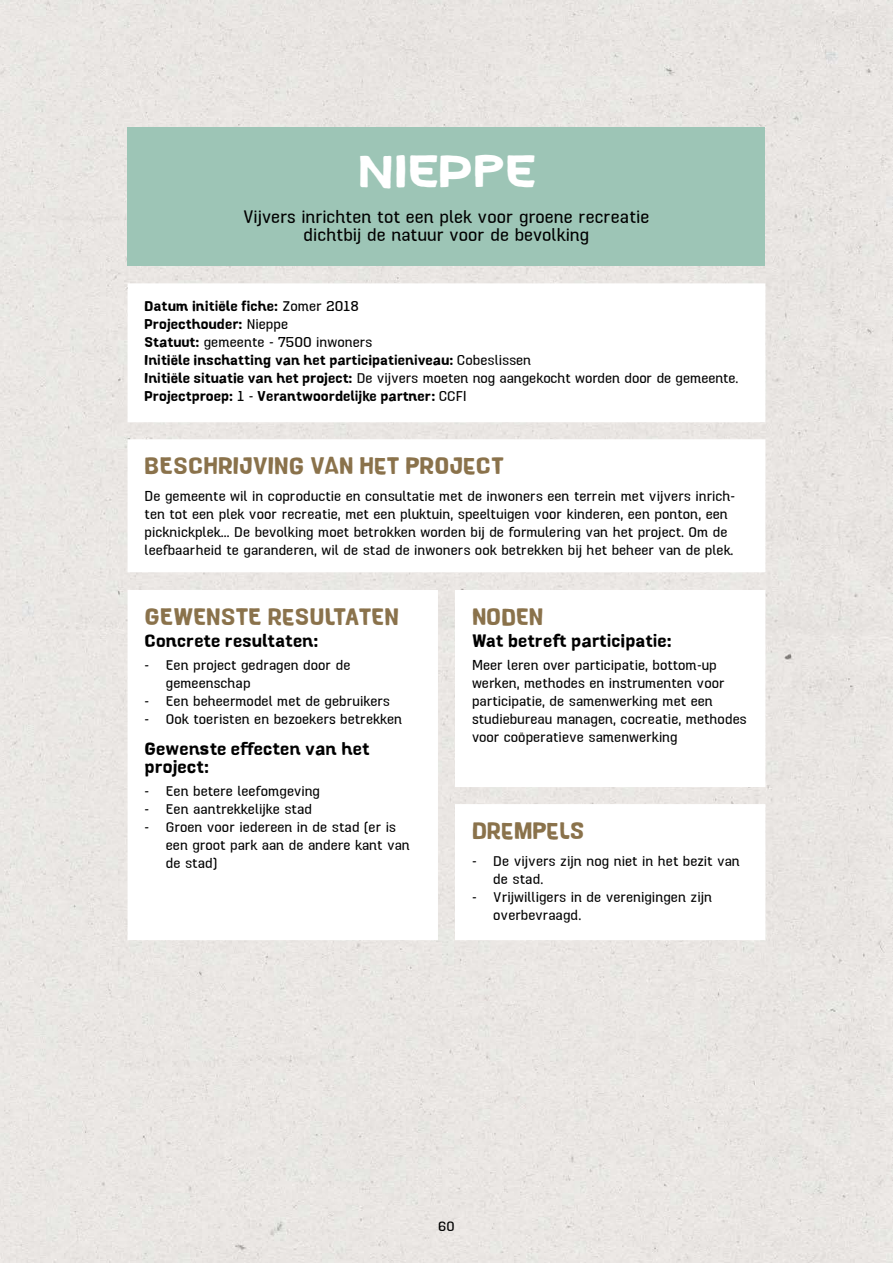
<style>
.page{position:relative;width:893px;height:1263px;background:#eae6e3}
.page>*{position:absolute;margin:0;border:0;box-sizing:border-box;transform-origin:0 0}
.t1{font:700 expanded 45px "Hawkes";color:#fff}
.t2{font:700 24px "Hawkes";color:#8a724b}
.t3{font:500 18px/18px "Hawkes";color:#000;text-align:center}
.t4{font:700 18px/18px "Hawkes";color:#000}
.t5{font:500 14.25px/18px "Hawkes";color:#000}
.t6{font:700 14.25px/18px "Hawkes";color:#000}
.t7{font:500 13.5px "Hawkes";color:#000}
.s1{font-weight:500}
</style>
<div class="page">
<div style="left:128px;top:128px;width:637px;height:138px;background:#9dc5b6"></div>
<svg style="left:128px;top:283px;width:637px;height:657px"></svg>
<h1 class="t1" style="left:358px;top:135px;width:179px">NIEPPE</h1>
<p class="t3" style="left:244px;top:207px;width:407px">Vijvers inrichten tot een plek voor groene recreatie dichtbij de natuur voor de bevolking</p>
<p class="t6" style="left:145px;top:296px;width:595px">Datum initiële fiche: <span class="s1">Zomer 2018<br></span>Projecthouder: <span class="s1">Nieppe<br></span>Statuut: <span class="s1">gemeente - 7500 inwoners<br></span>Initiële inschatting van het participatieniveau: <span class="s1">Cobeslissen<br></span>Initiële situatie van het project: <span class="s1">De vijvers moeten nog aangekocht worden door de gemeente.<br></span>Projectproep: <span class="s1">1 -</span> Verantwoordelijke partner: <span class="s1">CCFI</span></p>
<h2 class="t2" style="left:145px;top:447px;width:361px">BESCHRIJVING VAN HET PROJECT</h2>
<p class="t5" style="left:145px;top:487px;width:592px">De gemeente wil in coproductie en consultatie met de inwoners een terrein met vijvers inrich&shy;ten tot een plek voor recreatie, met een pluktuin, speeltuigen voor kinderen, een ponton, een picknickplek… De bevolking moet betrokken worden bij de formulering van het project. Om de leefbaarheid te garanderen, wil de stad de inwoners ook betrekken bij het beheer van de plek.</p>
<h2 class="t2" style="left:145px;top:597px;width:256px">GEWENSTE RESULTATEN</h2>
<p class="t4" style="left:145px;top:631px;width:175px">Concrete resultaten:</p>
<p class="t5" style="left:166px;top:655px;width:186px;text-indent:-21px">- Een project gedragen door de gemeenschap</p>
<p class="t5" style="left:145px;top:691px;width:247px">- Een beheermodel met de gebruikers</p>
<p class="t5" style="left:145px;top:709px;width:259px">- Ook toeristen en bezoekers betrekken</p>
<p class="t4" style="left:145px;top:739px;width:226px">Gewenste effecten van het project:</p>
<p class="t5" style="left:145px;top:781px;width:177px">- Een betere leefomgeving</p>
<p class="t5" style="left:145px;top:799px;width:169px">- Een aantrekkelijke stad</p>
<p class="t5" style="left:166px;top:817px;width:246px;text-indent:-21px">- Groen voor iedereen in de stad (er is een groot park aan de andere kant van de stad)</p>
<h2 class="t2" style="left:472px;top:597px;width:73px">NODEN</h2>
<p class="t4" style="left:472px;top:631px;width:201px">Wat betreft participatie:</p>
<p class="t5" style="left:472px;top:655px;width:276px">Meer leren over participatie, bottom-up werken, methodes en instrumenten voor participatie, de samenwerking met een studiebureau managen, cocreatie, methodes voor coöperatieve samenwerking</p>
<h2 class="t2" style="left:472px;top:811px;width:114px">DREMPELS</h2>
<p class="t5" style="left:493px;top:851px;width:248px;text-indent:-21px">- De vijvers zijn nog niet in het bezit van de stad.</p>
<p class="t5" style="left:493px;top:887px;width:220px;text-indent:-21px">- Vrijwilligers in de verenigingen zijn overbevraagd.</p>
<p class="t7" style="left:438px;top:1216px;width:18px">60</p>
</div>
